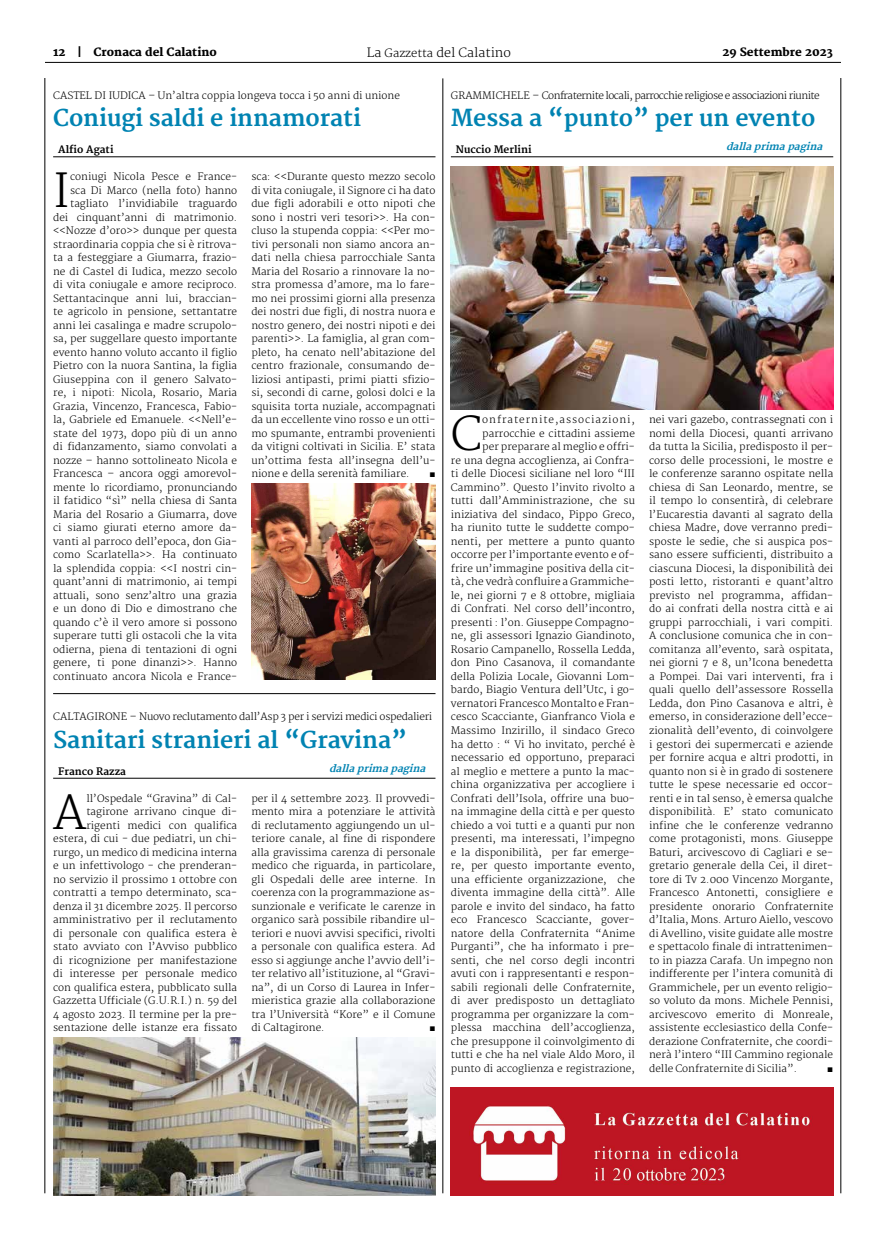
<style>
.page{position:relative;width:886px;height:1241px;background:#fff}
.page>*{position:absolute;margin:0;border:0;box-sizing:border-box;transform-origin:0 0}
.t1{font:300 45.62px "Merriweather";color:#000}
.t2{font:700 22.75px "Merriweather";letter-spacing:-.005em;color:#0083b2}
.t3{font:300 12.5px "Merriweather";color:#000}
.t4{font:800 11.25px "Merriweather";color:#000}
.t5{font:300 10px/13.5px "Merriweather";color:#000;text-align:right}
.t6{font:300 10px "Merriweather";letter-spacing:-.05em;color:#000}
.t7{font:300 10px "Merriweather";letter-spacing:-.025em;color:#000}
.t8{font:700 10px "Merriweather";color:#000}
.t9{font:italic 700 10px "Merriweather";color:#0083b2}
.t10{font:10px "Arial";color:#000}
.s1{font-weight:700}
.s2{font-size:11.25px}
</style>
<div class="page">
<hr style="left:45px;top:62px;width:796px;height:1px;background:#000">
<hr style="left:45px;top:78px;width:1px;height:1115px;background:#000">
<hr style="left:840px;top:78px;width:1px;height:1115px;background:#000">
<hr style="left:443px;top:78px;width:1px;height:1114px;background:#000">
<hr style="left:53px;top:156px;width:382px;height:1px;background:#000">
<img style="left:252px;top:483px;width:183px;height:196px">
<hr style="left:451px;top:156px;width:382px;height:1px;background:#000">
<img style="left:451px;top:166px;width:383px;height:243px">
<hr style="left:53px;top:777px;width:382px;height:1px;background:#000">
<img style="left:53px;top:1037px;width:382px;height:158px">
<hr style="left:53px;top:693px;width:382px;height:1px;background:#000">
<img style="left:451px;top:1087px;width:382px;height:108px">
<p class="t4" style="left:53px;top:45px;width:165px">12 <span class="s1">|</span> Cronaca del Calatino</p>
<p class="t3" style="left:367px;top:45px;width:146px">La <span class="s2">Gazzetta</span> del Calatino</p>
<p class="t4" style="left:722px;top:45px;width:112px">29 Settembre 2023</p>
<p class="t5" style="left:53px;top:89px;width:348px">CASTEL DI IUDICA – Un’altra coppia longeva tocca i 50 anni di unione</p>
<h2 class="t2" style="left:53px;top:105px;width:309px">Coniugi saldi e innamorati</h2>
<p class="t8" style="left:58px;top:144px;width:57px">Alfio Agati</p>
<h1 class="t1" style="left:53px;top:164px;width:19px">I</h1>
<p class="t5" style="left:53px;top:170px;width:186px">coniugi Nicola Pesce e France&shy;sca Di Marco (nella foto) hanno tagliato l’invidiabile traguardo dei cinquant’anni di matrimonio. &lt;&lt;Nozze d’oro&gt;&gt; dunque per questa straordinaria coppia che si è ritrova&shy;ta a festeggiare a Giumarra, frazio&shy;ne di Castel di Iudica, mezzo secolo di vita coniugale e amore reciproco.<br>Settantacinque anni lui, braccian&shy;te agricolo in pensione, settantatre anni lei casalinga e madre scrupolo&shy;sa, per suggellare questo importante evento hanno voluto accanto il figlio Pietro con la nuora Santina, la figlia Giuseppina con il genero Salvato&shy;re, i nipoti: Nicola, Rosario, Maria Grazia, Vincenzo, Francesca, Fabio&shy;la, Gabriele ed Emanuele. &lt;&lt;Nell’e&shy;state del 1973, dopo più di un anno di fidanzamento, siamo convolati a nozze – hanno sottolineato Nicola e Francesca – ancora oggi amorevol&shy;mente lo ricordiamo, pronunciando il fatidico “sì” nella chiesa di Santa Maria del Rosario a Giumarra, dove ci siamo giurati eterno amore da&shy;vanti al parroco dell’epoca, don Gia&shy;como Scarlatella&gt;&gt;. Ha continuato la splendida coppia: &lt;&lt;I nostri cin&shy;quant’anni di matrimonio, ai tempi attuali, sono senz’altro una grazia e un dono di Dio e dimostrano che quando c’è il vero amore si possono superare tutti gli ostacoli che la vita odierna, piena di tentazioni di ogni genere, ti pone dinanzi&gt;&gt;. Hanno continuato ancora Nicola e France-</p>
<p class="t5" style="left:251px;top:170px;width:186px;text-align:justify">sca: &lt;&lt;Durante questo mezzo secolo di vita coniugale, il Signore ci ha dato due figli adorabili e otto nipoti che sono i nostri veri tesori&gt;&gt;. Ha con&shy;cluso la stupenda coppia: &lt;&lt;Per mo&shy;tivi personali non siamo ancora an&shy;dati nella chiesa parrocchiale Santa Maria del Rosario a rinnovare la no&shy;stra promessa d’amore, ma lo fare&shy;mo nei prossimi giorni alla presenza dei nostri due figli, di nostra nuora e nostro genero, dei nostri nipoti e dei parenti&gt;&gt;. La famiglia, al gran com&shy;pleto, ha cenato nell’abitazione del centro frazionale, consumando de&shy;liziosi antipasti, primi piatti sfizio&shy;si, secondi di carne, golosi dolci e la squisita torta nuziale, accompagnati da un eccellente vino rosso e un otti&shy;mo spumante, entrambi provenienti da vitigni coltivati in Sicilia. E’ stata un’ottima festa all’insegna dell’u&shy;nione e della serenità familiare.</p>
<p class="t10" style="left:429px;top:467px;width:8px">■</p>
<p class="t7" style="left:53px;top:711px;width:381px">CALTAGIRONE – Nuovo reclutamento dall’Asp 3 per i servizi medici ospedalieri</p>
<h2 class="t2" style="left:53px;top:726px;width:355px">Sanitari stranieri al “Gravina”</h2>
<p class="t9" style="left:329px;top:762px;width:101px">dallaprimapagina</p>
<p class="t8" style="left:58px;top:765px;width:69px">Franco Razza</p>
<h1 class="t1" style="left:53px;top:785px;width:35px">A</h1>
<p class="t5" style="left:53px;top:791px;width:186px">ll’Ospedale “Gravina” di Cal&shy;tagirone arrivano cinque di&shy;rigenti medici con qualifica estera, di cui - due pediatri, un chi&shy;rurgo, un medico di medicina interna e un infettivologo - che prenderan&shy;no servizio il prossimo 1 ottobre con contratti a tempo determinato, sca&shy;denza il 31 dicembre 2025. Il percorso amministrativo per il reclutamento di personale con qualifica estera è stato avviato con l’Avviso pubblico di ricognizione per manifestazione di interesse per personale medico con qualifica estera, pubblicato sulla Gazzetta Ufficiale (G.U.R.I.) n. 59 del 4 agosto 2023. Il termine per la pre&shy;sentazione delle istanze era fissato</p>
<p class="t5" style="left:251px;top:791px;width:186px;text-align:justify">per il 4 settembre 2023. Il provvedi&shy;mento mira a potenziare le attività di reclutamento aggiungendo un ul&shy;teriore canale, al fine di rispondere alla gravissima carenza di personale medico che riguarda, in particolare, gli Ospedali delle aree interne. In coerenza con la programmazione as&shy;sunzionale e verificate le carenze in organico sarà possibile ribandire ul&shy;teriori e nuovi avvisi specifici, rivolti a personale con qualifica estera. Ad esso si aggiunge anche l’avvio dell’i&shy;ter relativo all’istituzione, al “Gravi&shy;na”, di un Corso di Laurea in Infer&shy;mieristica grazie alla collaborazione tra l’Università “Kore” e il Comune di Caltagirone.</p>
<p class="t10" style="left:429px;top:1020px;width:8px">■</p>
<p class="t6" style="left:451px;top:90px;width:370px">GRAMMICHELE – Confraternite locali, parrocchie religiose e associazioni riunite</p>
<h2 class="t2" style="left:451px;top:105px;width:366px">Messa a “punto” per un evento</h2>
<p class="t8" style="left:456px;top:144px;width:77px">Nuccio Merlini</p>
<p class="t9" style="left:726px;top:140px;width:101px">dallaprimapagina</p>
<p class="t5" style="left:451px;top:413px;width:186px">onfraternite,associazioni, parrocchie e cittadini assieme<br>per preparare al meglio e offri-<br>re una degna accoglienza, ai Confra&shy;ti delle Diocesi siciliane nel loro “III Cammino”. Questo l’invito rivolto a tutti dall’Amministrazione, che su iniziativa del sindaco, Pippo Greco, ha riunito tutte le suddette compo&shy;nenti, per mettere a punto quanto occorre per l’importante evento e of&shy;frire un’immagine positiva della cit&shy;tà, che vedrà confluire a Grammiche&shy;le, nei giorni 7 e 8 ottobre, migliaia di Confrati. Nel corso dell’incontro, presenti : l’on. Giuseppe Compagno&shy;ne, gli assessori Ignazio Giandinoto, Rosario Campanello, Rossella Ledda, don Pino Casanova, il comandante della Polizia Locale, Giovanni Lom&shy;bardo, Biagio Ventura dell’Utc, i go&shy;vernatori Francesco Montalto e Fran&shy;cesco Scacciante, Gianfranco Viola e Massimo Inzirillo, il sindaco Greco ha detto : “ Vi ho invitato, perché è necessario ed opportuno, preparaci al meglio e mettere a punto la mac&shy;china organizzativa per accogliere i Confrati dell’Isola, offrire una buo&shy;na immagine della città e per questo chiedo a voi tutti e a quanti pur non presenti, ma interessati, l’impegno e la disponibilità, per far emerge&shy;re, per questo importante evento, una efficiente organizzazione, che diventa immagine della città”. Alle parole e invito del sindaco, ha fatto eco Francesco Scacciante, gover&shy;natore della Confraternita “Anime Purganti”, che ha informato i pre&shy;senti, che nel corso degli incontri avuti con i rappresentanti e respon&shy;sabili regionali delle Confraternite, di aver predisposto un dettagliato programma per organizzare la com&shy;plessa macchina dell’accoglienza, che presuppone il coinvolgimento di tutti e che ha nel viale Aldo Moro, il punto di accoglienza e registrazione,</p>
<p class="t5" style="left:649px;top:413px;width:186px;text-align:justify">nei vari gazebo, contrassegnati con i nomi della Diocesi, quanti arrivano da tutta la Sicilia, predisposto il per&shy;corso delle processioni, le mostre e le conferenze saranno ospitate nella chiesa di San Leonardo, mentre, se il tempo lo consentirà, di celebrare l’Eucarestia davanti al sagrato della chiesa Madre, dove verranno predi&shy;sposte le sedie, che si auspica pos&shy;sano essere sufficienti, distribuito a ciascuna Diocesi, la disponibilità dei posti letto, ristoranti e quant’altro previsto nel programma, affidan&shy;do ai confrati della nostra città e ai gruppi parrocchiali, i vari compiti.<br>A conclusione comunica che in con&shy;comitanza all’evento, sarà ospitata, nei giorni 7 e 8, un’Icona benedetta a Pompei. Dai vari interventi, fra i quali quello dell’assessore Rossella Ledda, don Pino Casanova e altri, è emerso, in considerazione dell’ecce&shy;zionalità dell’evento, di coinvolgere i gestori dei supermercati e aziende per fornire acqua e altri prodotti, in quanto non si è in grado di sostenere tutte le spese necessarie ed occor&shy;renti e in tal senso, è emersa qualche disponibilità. E’ stato comunicato infine che le conferenze vedranno come protagonisti, mons. Giuseppe Baturi, arcivescovo di Cagliari e se&shy;gretario generale della Cei, il diret&shy;tore di Tv 2.000 Vincenzo Morgante, Francesco Antonetti, consigliere e presidente onorario Confraternite d’Italia, Mons. Arturo Aiello, vescovo di Avellino, visite guidate alle mostre e spettacolo finale di intrattenimen&shy;to in piazza Carafa. Un impegno non indifferente per l’intera comunità di Grammichele, per un evento religio&shy;so voluto da mons. Michele Pennisi, arcivescovo emerito di Monreale, assistente ecclesiastico della Confe&shy;derazione Confraternite, che coordi&shy;nerà l’intero “III Cammino regionale delle Confraternite di Sicilia”.</p>
<h1 class="t1" style="left:451px;top:407px;width:33px">C</h1>
<p class="t10" style="left:827px;top:1061px;width:8px">■</p>
</div>
